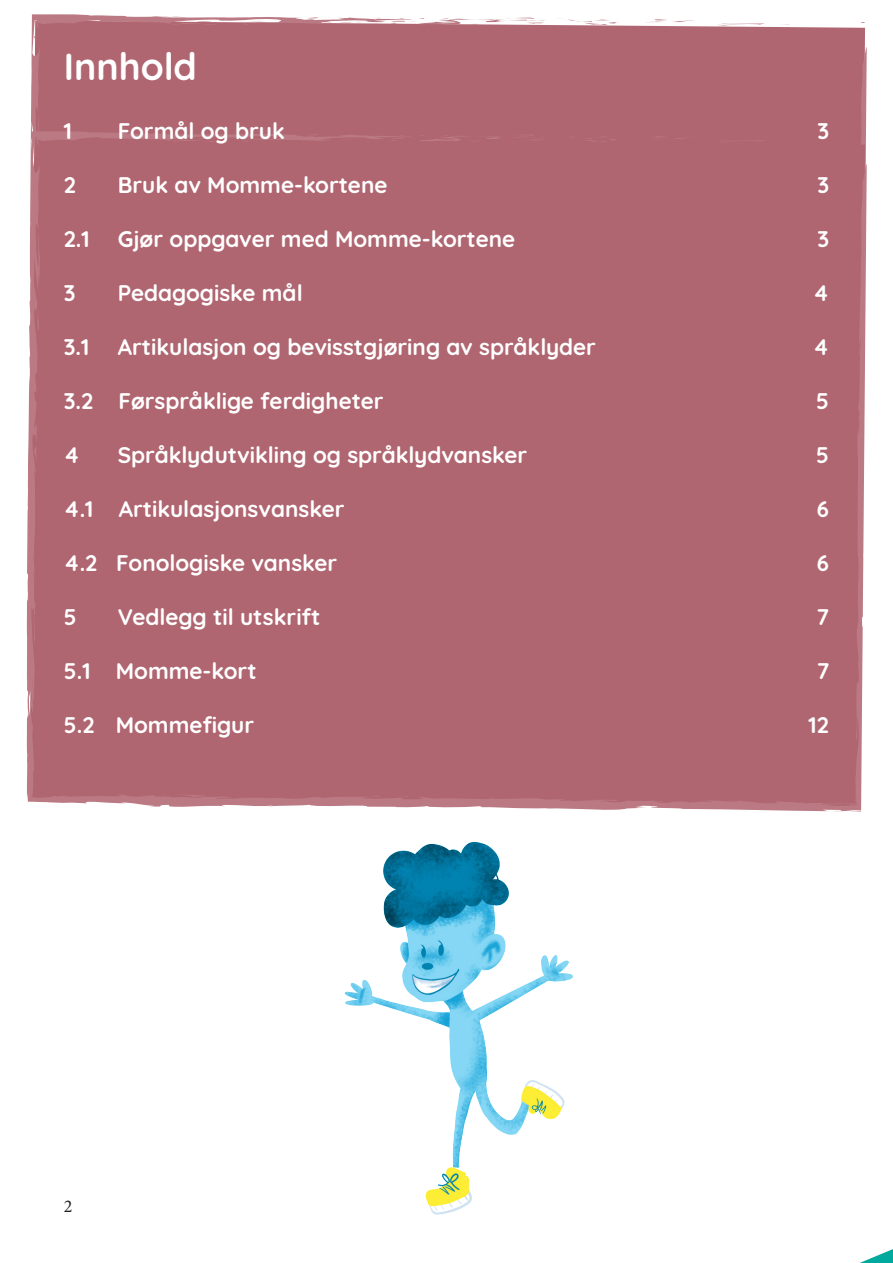
<style>
.page{position:relative;width:893px;height:1263px;background:#fff}
.page>*{position:absolute;margin:0;border:0;box-sizing:border-box;transform-origin:0 0}
.t1{font:700 37.5px "Quicksand";color:#fff}
.t2{font:700 22.5px "Quicksand";color:#fff}
.t3{font:18px "Minion Pro";color:#231f20}
</style>
<div class="page">
<svg style="left:30px;top:14px;width:837px;height:117px;background:#b56f7a"></svg>
<svg style="left:390px;top:17px;width:156px;height:8px"></svg>
<svg style="left:295px;top:17px;width:68px;height:6px"></svg>
<svg style="left:369px;top:18px;width:12px;height:6px"></svg>
<svg style="left:244px;top:23px;width:6px;height:2px"></svg>
<svg style="left:193px;top:21px;width:31px;height:4px"></svg>
<div style="left:26px;top:131px;width:841px;height:681px;background:#b06671"></div>
<svg style="left:30px;top:699px;width:4px;height:22px"></svg>
<svg style="left:390px;top:134px;width:156px;height:8px"></svg>
<svg style="left:295px;top:134px;width:68px;height:6px"></svg>
<svg style="left:369px;top:135px;width:12px;height:6px"></svg>
<svg style="left:244px;top:140px;width:6px;height:2px"></svg>
<svg style="left:193px;top:138px;width:31px;height:4px"></svg>
<svg style="left:27px;top:308px;width:12px;height:37px"></svg>
<svg style="left:283px;top:796px;width:10px;height:2px"></svg>
<svg style="left:860px;top:1249px;width:33px;height:14px"></svg>
<img style="left:293px;top:784px;width:339px;height:431px">
<p class="t1" style="left:64px;top:36px;width:135px">Innhold</p>
<p class="t2" style="left:64px;top:112px;width:10px">1</p>
<p class="t2" style="left:118px;top:112px;width:169px">Formål og bruk</p>
<p class="t2" style="left:817px;top:112px;width:13px">3</p>
<p class="t2" style="left:64px;top:166px;width:14px">2</p>
<p class="t2" style="left:118px;top:166px;width:271px">Bruk av Momme-kortene</p>
<p class="t2" style="left:817px;top:166px;width:13px">3</p>
<p class="t2" style="left:64px;top:220px;width:27px">2.1</p>
<p class="t2" style="left:118px;top:220px;width:399px">Gjør oppgaver med Momme-kortene</p>
<p class="t2" style="left:817px;top:220px;width:13px">3</p>
<p class="t2" style="left:64px;top:274px;width:13px">3</p>
<p class="t2" style="left:118px;top:274px;width:186px">Pedagogiske mål</p>
<p class="t2" style="left:813px;top:274px;width:17px">4</p>
<p class="t2" style="left:64px;top:328px;width:27px">3.1</p>
<p class="t2" style="left:118px;top:328px;width:480px">Artikulasjon og bevisstgjøring av språklyder</p>
<p class="t2" style="left:813px;top:328px;width:17px">4</p>
<p class="t2" style="left:64px;top:382px;width:321px">3.2 Førspråklige ferdigheter</p>
<p class="t2" style="left:816px;top:382px;width:15px">5</p>
<p class="t2" style="left:64px;top:436px;width:17px">4</p>
<p class="t2" style="left:118px;top:436px;width:411px">Språklydutvikling og språklydvansker</p>
<p class="t2" style="left:816px;top:436px;width:15px">5</p>
<p class="t2" style="left:64px;top:490px;width:282px">4.1 Artikulasjonsvansker</p>
<p class="t2" style="left:817px;top:490px;width:14px">6</p>
<p class="t2" style="left:64px;top:544px;width:275px">4.2 Fonologiske vansker</p>
<p class="t2" style="left:817px;top:544px;width:14px">6</p>
<p class="t2" style="left:64px;top:598px;width:15px">5</p>
<p class="t2" style="left:118px;top:598px;width:204px">Vedlegg til utskrift</p>
<p class="t2" style="left:816px;top:598px;width:14px">7</p>
<p class="t2" style="left:64px;top:652px;width:194px">5.1 Momme-kort</p>
<p class="t2" style="left:817px;top:652px;width:14px">7</p>
<p class="t2" style="left:64px;top:706px;width:192px">5.2 Mommefigur</p>
<p class="t2" style="left:809px;top:706px;width:22px">12</p>
<p class="t3" style="left:64px;top:1194px;width:10px">2</p>
</div>
